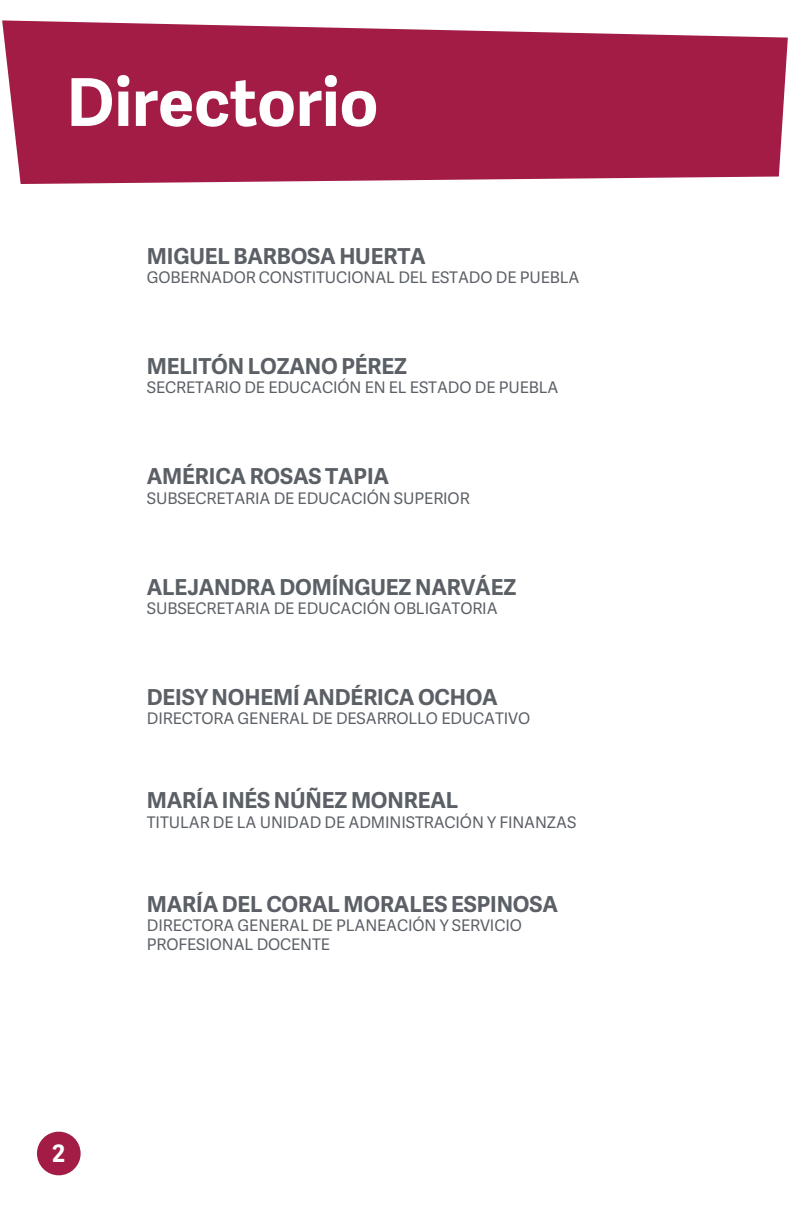
<style>
.page{position:relative;width:792px;height:1224px;background:#fff}
.page>*{position:absolute;margin:0;border:0;box-sizing:border-box;transform-origin:0 0}
.t1{font:700 66px "Adelle Sans";color:#fff}
.t2{font:700 24px "Adelle Sans";color:#fff}
.t3{font:700 22px "Adelle Sans";letter-spacing:-.005em;color:#5b6066}
.t4{font:16px/19.2px "Adelle Sans";letter-spacing:-.005em;color:#5b6066}
</style>
<div class="page">
<svg style="left:2px;top:20px;width:786px;height:164px;background:#aa3157"></svg>
<div style="left:37px;top:1132px;width:44px;height:43px;background:#a21c46;border-radius:50%"></div>
<h1 class="t1" style="left:67px;top:54px;width:313px">Directorio</h1>
<h3 class="t3" style="left:147px;top:240px;width:281px">MIGUEL BARBOSA HUERTA</h3>
<p class="t4" style="left:147px;top:267px;width:434px">GOBERNADOR CONSTITUCIONAL DEL ESTADO DE PUEBLA</p>
<h3 class="t3" style="left:147px;top:350px;width:262px">MELITÓN LOZANO PÉREZ</h3>
<p class="t4" style="left:147px;top:377px;width:413px">SECRETARIO DE EDUCACIÓN EN EL ESTADO DE PUEBLA</p>
<h3 class="t3" style="left:147px;top:461px;width:244px">AMÉRICA ROSAS TAPIA</h3>
<p class="t4" style="left:147px;top:488px;width:324px">SUBSECRETARIA DE EDUCACIÓN SUPERIOR</p>
<h3 class="t3" style="left:147px;top:571px;width:371px">ALEJANDRA DOMÍNGUEZ NARVÁEZ</h3>
<p class="t4" style="left:147px;top:598px;width:352px">SUBSECRETARIA DE EDUCACIÓN OBLIGATORIA</p>
<h3 class="t3" style="left:147px;top:681px;width:353px">DEISY NOHEMÍ ANDÉRICA OCHOA</h3>
<p class="t4" style="left:147px;top:709px;width:385px">DIRECTORA GENERAL DE DESARROLLO EDUCATIVO</p>
<h3 class="t3" style="left:147px;top:785px;width:313px">MARÍA INÉS NÚÑEZ MONREAL</h3>
<p class="t4" style="left:147px;top:812px;width:431px">TITULAR DE LA UNIDAD DE ADMINISTRACIÓN Y FINANZAS</p>
<h2 class="t2" style="left:52px;top:1136px;width:15px">2</h2>
<h3 class="t3" style="left:147px;top:888px;width:413px">MARÍA DEL CORAL MORALES ESPINOSA</h3>
<p class="t4" style="left:147px;top:915px;width:377px">DIRECTORA GENERAL DE PLANEACIÓN Y SERVICIO<br>PROFESIONAL DOCENTE</p>
</div>
